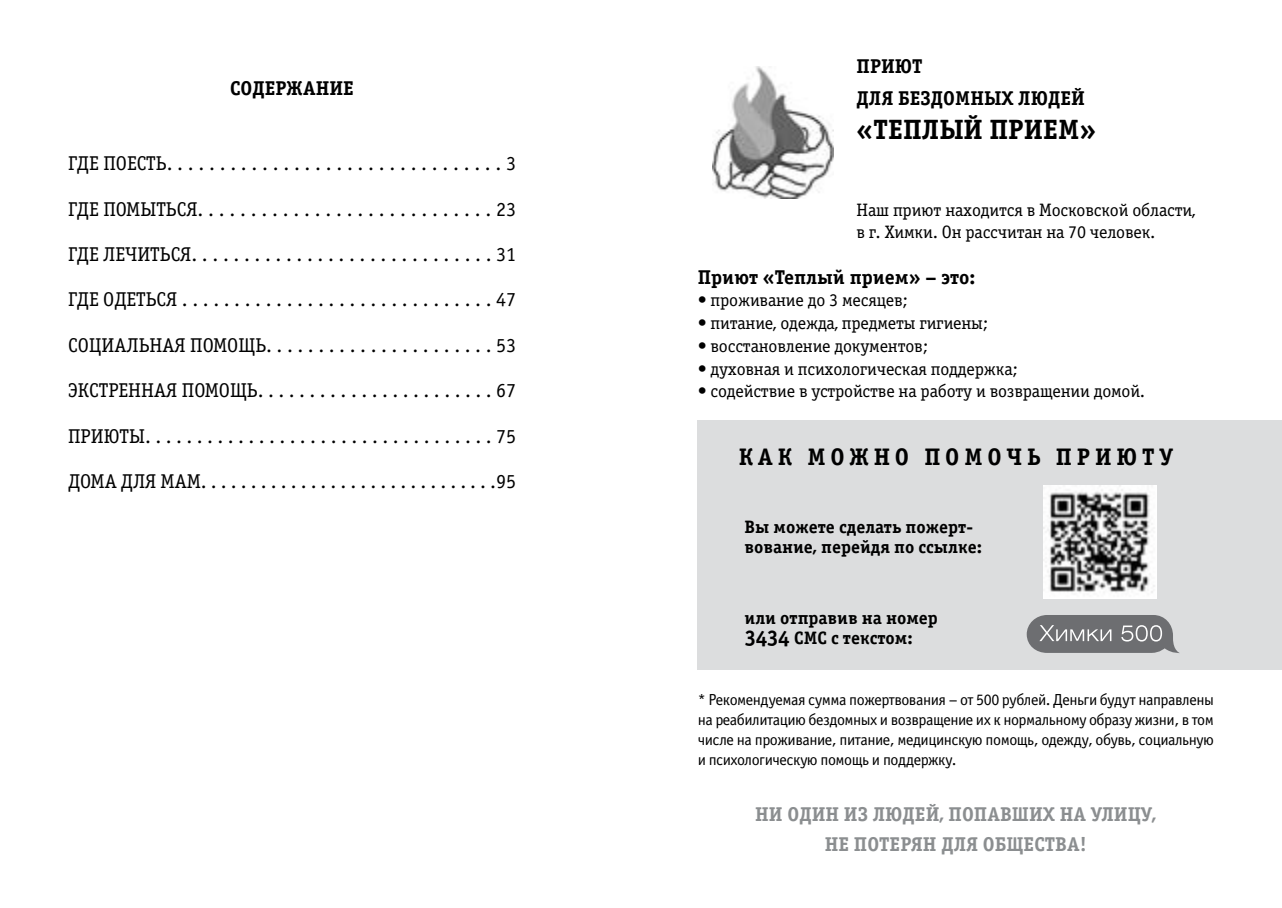
<style>
.page{position:relative;width:1282px;height:908px;background:#fff}
.page>*{position:absolute;margin:0;border:0;box-sizing:border-box;transform-origin:0 0}
.t1{font:700 28px "Officina Serif C";color:#000}
.t2{font:700 24px "Officina Serif C";letter-spacing:.2em;color:#000}
.t3{font:20px "Officina Serif C";color:#000}
.t4{font:20px/30px "Officina Serif Bold OSC";color:#8b8e90;text-align:center}
.t5{font:20px/32px "Officina Serif Bold OSC";color:#000}
.t6{font:700 20px "Officina Serif C";color:#000}
.t7{font:18px/22.6px "Officina Serif C";letter-spacing:-.01em;color:#000}
.t8{font:18px/20px "Officina Serif Bold OSC";color:#000}
.t9{font:16px/20px "Officina Sans Book ITC";letter-spacing:-.03em;color:#000;text-align:justify}
.s1{font-size:22px}
</style>
<div class="page">
<div style="left:697px;top:420px;width:584px;height:249px;background:#dcddde"></div>
<img style="left:712px;top:66px;width:121px;height:132px">
<svg style="left:1026px;top:615px;width:153px;height:38px;background:#828386"></svg>
<img style="left:1043px;top:485px;width:113px;height:113px">
<p class="t5" style="left:230px;top:72px;width:125px">СОДЕРЖАНИЕ</p>
<p class="t3" style="left:68px;top:152px;width:449px">ГДЕ ПОЕСТЬ. . . . . . . . . . . . . . . . . . . . . . . . . . . . . . . . 3</p>
<p class="t3" style="left:68px;top:198px;width:449px">ГДЕ ПОМЫТЬСЯ. . . . . . . . . . . . . . . . . . . . . . . . . . . . 23</p>
<p class="t3" style="left:68px;top:243px;width:449px">ГДЕ ЛЕЧИТЬСЯ. . . . . . . . . . . . . . . . . . . . . . . . . . . . . 31</p>
<p class="t3" style="left:68px;top:289px;width:449px">ГДЕ ОДЕТЬСЯ . . . . . . . . . . . . . . . . . . . . . . . . . . . . . . 47</p>
<p class="t3" style="left:68px;top:334px;width:449px">СОЦИАЛЬНАЯ ПОМОЩЬ. . . . . . . . . . . . . . . . . . . . . . 53</p>
<p class="t3" style="left:68px;top:379px;width:449px">ЭКСТРЕННАЯ ПОМОЩЬ. . . . . . . . . . . . . . . . . . . . . . . 67</p>
<p class="t3" style="left:68px;top:425px;width:449px">ПРИЮТЫ. . . . . . . . . . . . . . . . . . . . . . . . . . . . . . . . . . 75</p>
<p class="t3" style="left:68px;top:470px;width:449px">ДОМА ДЛЯ МАМ. . . . . . . . . . . . . . . . . . . . . . . . . . . . . .95</p>
<p class="t5" style="left:856px;top:50px;width:230px">ПРИЮТ<br>ДЛЯ БЕЗДОМНЫХ ЛЮДЕЙ</p>
<h1 class="t1" style="left:856px;top:113px;width:241px">«ТЕПЛЫЙ ПРИЕМ»</h1>
<p class="t7" style="left:856px;top:198px;width:340px">Наш приют находится в Московской области, в г. Химки. Он рассчитан на 70 человек.</p>
<p class="t6" style="left:697px;top:265px;width:279px">Приют «Теплый прием» – это:</p>
<p class="t7" style="left:697px;top:289px;width:212px">• проживание до 3 месяцев;</p>
<p class="t7" style="left:697px;top:312px;width:292px">• питание, одежда, предметы гигиены;</p>
<p class="t7" style="left:697px;top:335px;width:232px">• восстановление документов;</p>
<p class="t7" style="left:697px;top:357px;width:321px">• духовная и психологическая поддержка;</p>
<p class="t7" style="left:697px;top:380px;width:449px">• содействие в устройстве на работу и возвращении домой.</p>
<p class="t2" style="left:738px;top:443px;width:435px">КАК МОЖНО ПОМОЧЬ ПРИЮТУ</p>
<p class="t8" style="left:744px;top:517px;width:239px">Вы можете сделать пожерт&shy;вование, перейдя по ссылке:</p>
<p class="t8" style="left:744px;top:607px;width:195px">или отправив на номер<br><span class="s1">3434</span> СМС с текстом:</p>
<p class="t9" style="left:697px;top:689px;width:517px">* Рекомендуемая сумма пожертвования – от 500 рублей. Деньги будут направлены на реабилитацию бездомных и возвращение их к нормальному образу жизни, в том числе на проживание, питание, медицинскую помощь, одежду, обувь, социальную и психологическую помощь и поддержку.</p>
<p class="t4" style="left:755px;top:799px;width:402px">НИ ОДИН ИЗ ЛЮДЕЙ, ПОПАВШИХ НА УЛИЦУ,<br>НЕ ПОТЕРЯН ДЛЯ ОБЩЕСТВА!</p>
</div>
